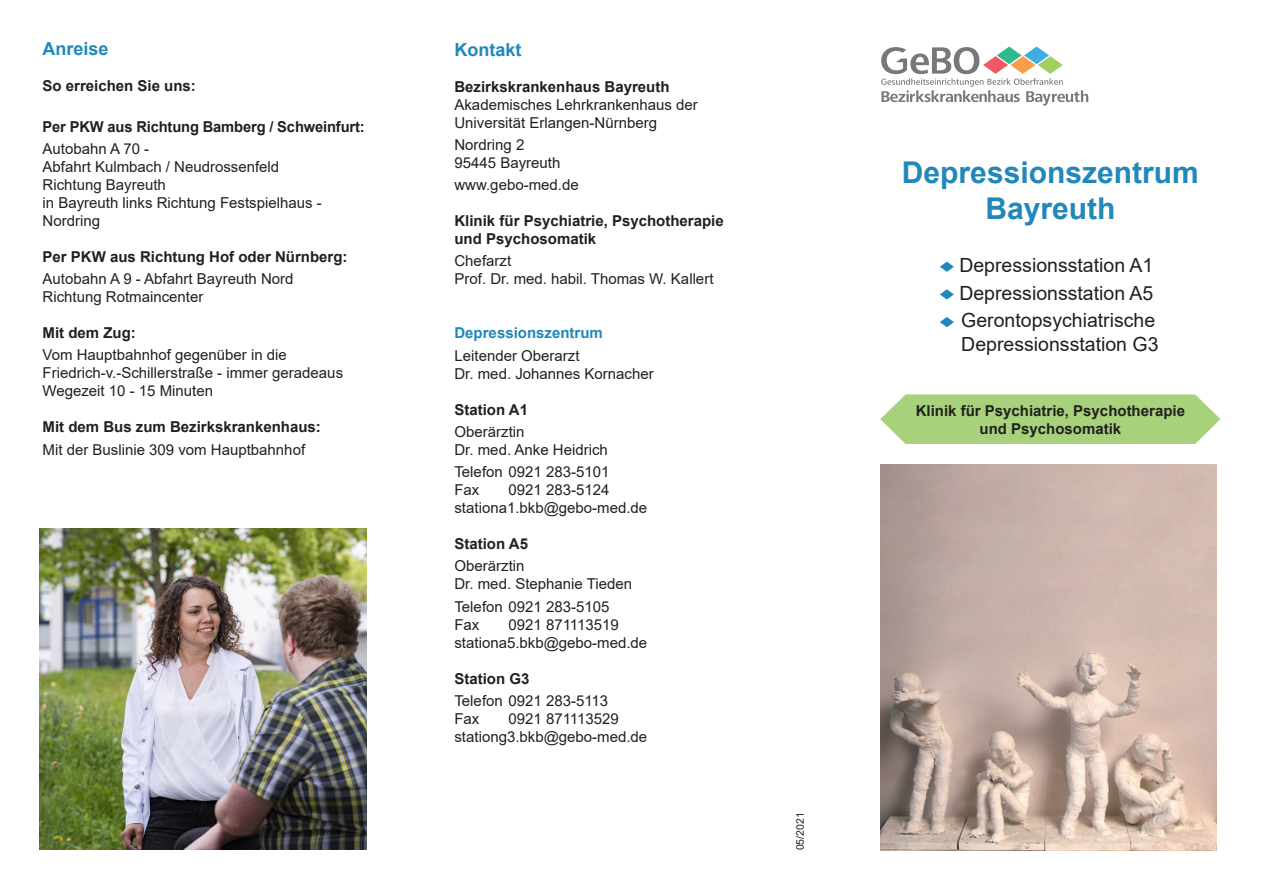
<style>
.page{position:relative;width:1263px;height:893px;background:#fff}
.page>*{position:absolute;margin:0;border:0;box-sizing:border-box;transform-origin:0 0}
.Überschriften{font:700 30px/36px "Arial";color:#2188b9;text-align:center}
.Aufzählung{font:19.5px/23.4px "Arial";color:#231f20}
.Unterüberschrift{font:700 18px "Arial";color:#2188b9}
.t1{font:15px/18px "Arial";color:#231f20}
.Bold_Abstand{font:700 15px/18px "Arial";color:#231f20}
.t2{font:700 15px "Arial";color:#2188b9}
.t3{font:10.5px "Arial";color:#231f20}
</style>
<div class="page">
<svg style="left:940px;top:262px;width:14px;height:10px"></svg>
<svg style="left:940px;top:289px;width:14px;height:11px"></svg>
<svg style="left:940px;top:317px;width:14px;height:10px"></svg>
<img style="left:880px;top:465px;width:336px;height:385px">
<img style="left:39px;top:528px;width:328px;height:321px">
<svg style="left:880px;top:394px;width:340px;height:50px;background:#aed585"></svg>
<svg style="left:881px;top:47px;width:207px;height:59px"></svg>
<p class="Unterüberschrift" style="left:43px;top:36px;width:68px">Anreise</p>
<p class="Bold_Abstand" style="left:43px;top:77px;width:155px">So erreichen Sie uns:</p>
<p class="Bold_Abstand" style="left:43px;top:118px;width:324px">Per PKW aus Richtung Bamberg / Schweinfurt:</p>
<p class="t1" style="left:43px;top:140px;width:108px">Autobahn A 70 -</p>
<p class="t1" style="left:43px;top:158px;width:238px">Abfahrt Kulmbach / Neudrossenfeld</p>
<p class="t1" style="left:43px;top:176px;width:125px">Richtung Bayreuth</p>
<p class="t1" style="left:43px;top:194px;width:281px">in Bayreuth links Richtung Festspielhaus -<br>Nordring</p>
<p class="Bold_Abstand" style="left:43px;top:248px;width:307px">Per PKW aus Richtung Hof oder Nürnberg:</p>
<p class="t1" style="left:43px;top:270px;width:252px">Autobahn A 9 - Abfahrt Bayreuth Nord</p>
<p class="t1" style="left:43px;top:288px;width:162px">Richtung Rotmaincenter</p>
<p class="Bold_Abstand" style="left:43px;top:324px;width:95px">Mit dem Zug:</p>
<p class="t1" style="left:43px;top:346px;width:246px">Vom Hauptbahnhof gegenüber in die</p>
<p class="t1" style="left:43px;top:364px;width:302px">Friedrich-v.-Schillerstraße - immer geradeaus</p>
<p class="t1" style="left:43px;top:382px;width:172px">Wegezeit 10 - 15 Minuten</p>
<p class="Bold_Abstand" style="left:43px;top:418px;width:280px">Mit dem Bus zum Bezirkskrankenhaus:</p>
<p class="t1" style="left:43px;top:440px;width:264px">Mit der Buslinie 309 vom Hauptbahnhof</p>
<p class="Unterüberschrift" style="left:454px;top:37px;width:68px">Kontakt</p>
<p class="Bold_Abstand" style="left:454px;top:78px;width:217px">Bezirkskrankenhaus Bayreuth</p>
<p class="t1" style="left:454px;top:95px;width:245px">Akademisches Lehrkrankenhaus der</p>
<p class="t1" style="left:454px;top:113px;width:204px">Universität Erlangen-Nürnberg</p>
<p class="t1" style="left:454px;top:136px;width:107px">Nordring 2<br>95445 Bayreuth</p>
<p class="t1" style="left:454px;top:176px;width:126px">www.gebo-med.de</p>
<p class="Bold_Abstand" style="left:454px;top:212px;width:271px">Klinik für Psychiatrie, Psychotherapie und Psychosomatik</p>
<p class="t1" style="left:454px;top:252px;width:58px">Chefarzt</p>
<p class="t1" style="left:454px;top:270px;width:260px">Prof. Dr. med. habil. Thomas W. Kallert</p>
<p class="t2" style="left:454px;top:323px;width:150px">Depressionszentrum</p>
<p class="t1" style="left:454px;top:346px;width:201px">Leitender Oberarzt<br>Dr. med. Johannes Kornacher</p>
<p class="Bold_Abstand" style="left:454px;top:401px;width:75px">Station A1</p>
<p class="t1" style="left:454px;top:423px;width:155px">Oberärztin<br>Dr. med. Anke Heidrich</p>
<p class="t1" style="left:454px;top:463px;width:156px">Telefon 0921 283-5101</p>
<p class="t1" style="left:454px;top:481px;width:27px">Fax</p>
<p class="t1" style="left:508px;top:481px;width:102px">0921 283-5124</p>
<p class="t1" style="left:454px;top:499px;width:194px">stationa1.bkb@gebo-med.de</p>
<p class="Bold_Abstand" style="left:454px;top:535px;width:75px">Station A5</p>
<p class="t1" style="left:454px;top:557px;width:179px">Oberärztin<br>Dr. med. Stephanie Tieden</p>
<p class="t1" style="left:454px;top:597px;width:156px">Telefon 0921 283-5105</p>
<p class="t1" style="left:454px;top:615px;width:27px">Fax</p>
<p class="t1" style="left:508px;top:615px;width:112px">0921 871113519</p>
<p class="t1" style="left:454px;top:633px;width:194px">stationa5.bkb@gebo-med.de</p>
<p class="Bold_Abstand" style="left:454px;top:670px;width:77px">Station G3</p>
<p class="t1" style="left:454px;top:692px;width:155px">Telefon 0921 283-5113</p>
<p class="t1" style="left:454px;top:710px;width:27px">Fax</p>
<p class="t1" style="left:508px;top:710px;width:112px">0921 871113529</p>
<p class="t1" style="left:454px;top:728px;width:194px">stationg3.bkb@gebo-med.de</p>
<p class="t3" style="left:793px;top:850px;width:39px;rotate:-90deg">05/2021</p>
<p class="Überschriften" style="left:902px;top:155px;width:298px">Depressionszentrum<br>Bayreuth</p>
<p class="Aufzählung" style="left:959px;top:253px;width:196px">Depressionsstation A1</p>
<p class="Aufzählung" style="left:959px;top:281px;width:196px">Depressionsstation A5</p>
<p class="Aufzählung" style="left:961px;top:309px;width:199px">Gerontopsychiatrische<br>Depressionsstation G3</p>
<p class="Bold_Abstand" style="left:916px;top:402px;width:271px;text-align:center">Klinik für Psychiatrie, Psychotherapie und Psychosomatik</p>
</div>
